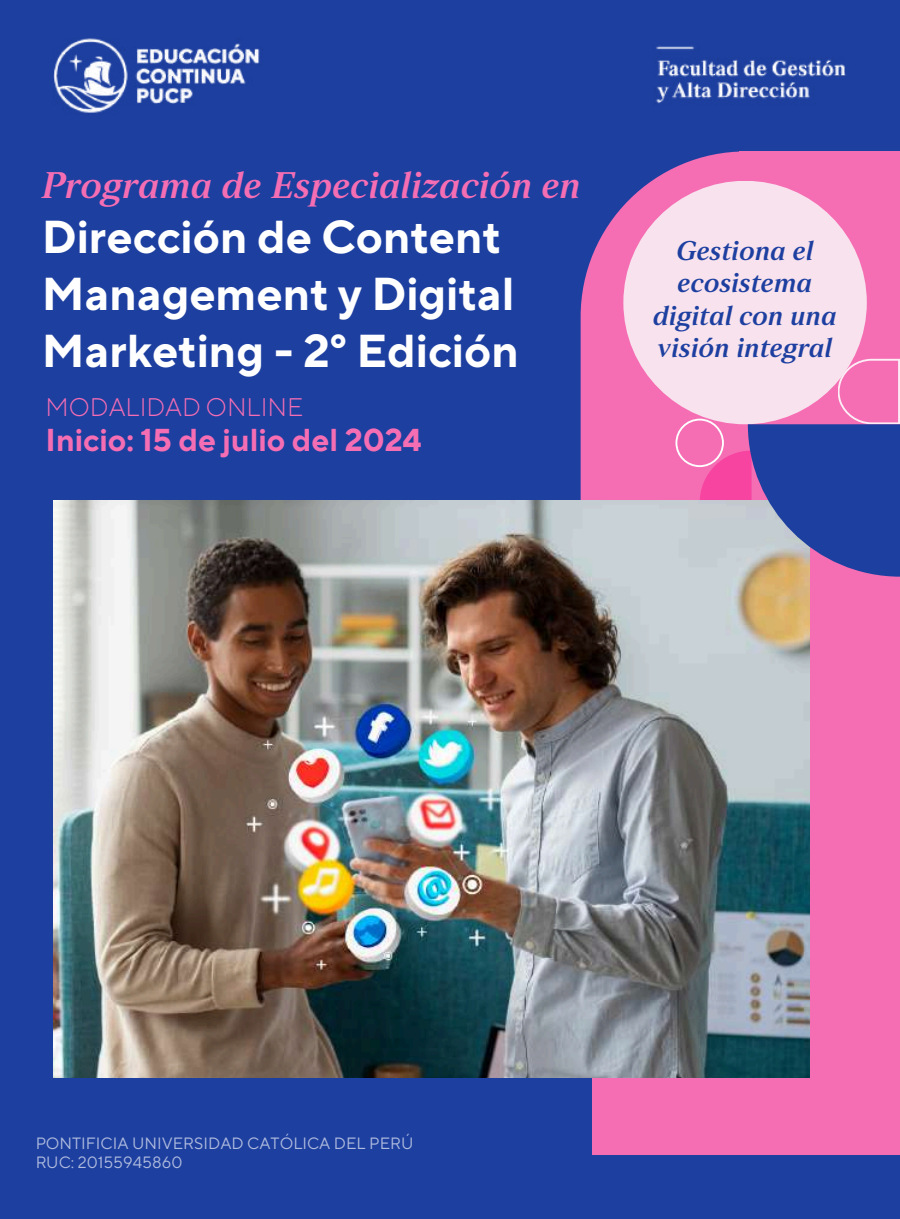
<style>
.page{position:relative;width:900px;height:1219px;background:#1d3fa0}
.page>*{position:absolute;margin:0;border:0;box-sizing:border-box;transform-origin:0 0}
.t1{font:700 46px/56.8px "TT Norms Pro";color:#fff}
.t2{font:37px "Strato Pro Demi Bold It";color:#f56eb4}
.t3{font:700 31.5px "TT Norms Pro";color:#f56eb4}
.t4{font:27px/32px "Strato Pro Demi Bold It";color:#1d3fa0;text-align:center}
.t5{font:300 25.25px "TT Norms Pro";color:#f56eb4}
.t6{font:16.25px/19px "TT Norms Pro";color:#fff}
</style>
<div class="page">
<img style="left:654px;top:46px;width:192px;height:58px">
<img style="left:53px;top:38px;width:210px;height:75px">
<div style="left:593px;top:516px;width:307px;height:638px;background:#f56eb4"></div>
<svg style="left:581px;top:151px;width:158px;height:349px;fill:#f56eb4"></svg>
<div style="left:739px;top:151px;width:161px;height:439px;background:#f56eb4"></div>
<div style="left:623px;top:181px;width:244px;height:243px;background:#f8e2ed;border-radius:50%"></div>
<img style="left:54px;top:500px;width:756px;height:578px">
<svg style="left:675px;top:359px;width:225px;height:217px"></svg>
<p class="t2" style="left:42px;top:171px;width:541px">Programa de Especialización en</p>
<p class="t1" style="left:42px;top:208px;width:479px">Dirección de Content<br>Management y Digital<br>Marketing - 2° Edición</p>
<p class="t5" style="left:46px;top:391px;width:259px">MODALIDAD ONLINE</p>
<p class="t3" style="left:46px;top:421px;width:377px">Inicio: 15 de julio del 2024</p>
<p class="t4" style="left:653px;top:238px;width:185px">Gestiona el ecosistema digital con una visión integral</p>
<p class="t6" style="left:35px;top:1134px;width:380px">PONTIFICIA UNIVERSIDAD CATÓLICA DEL PERÚ<br>RUC: 20155945860</p>
</div>
